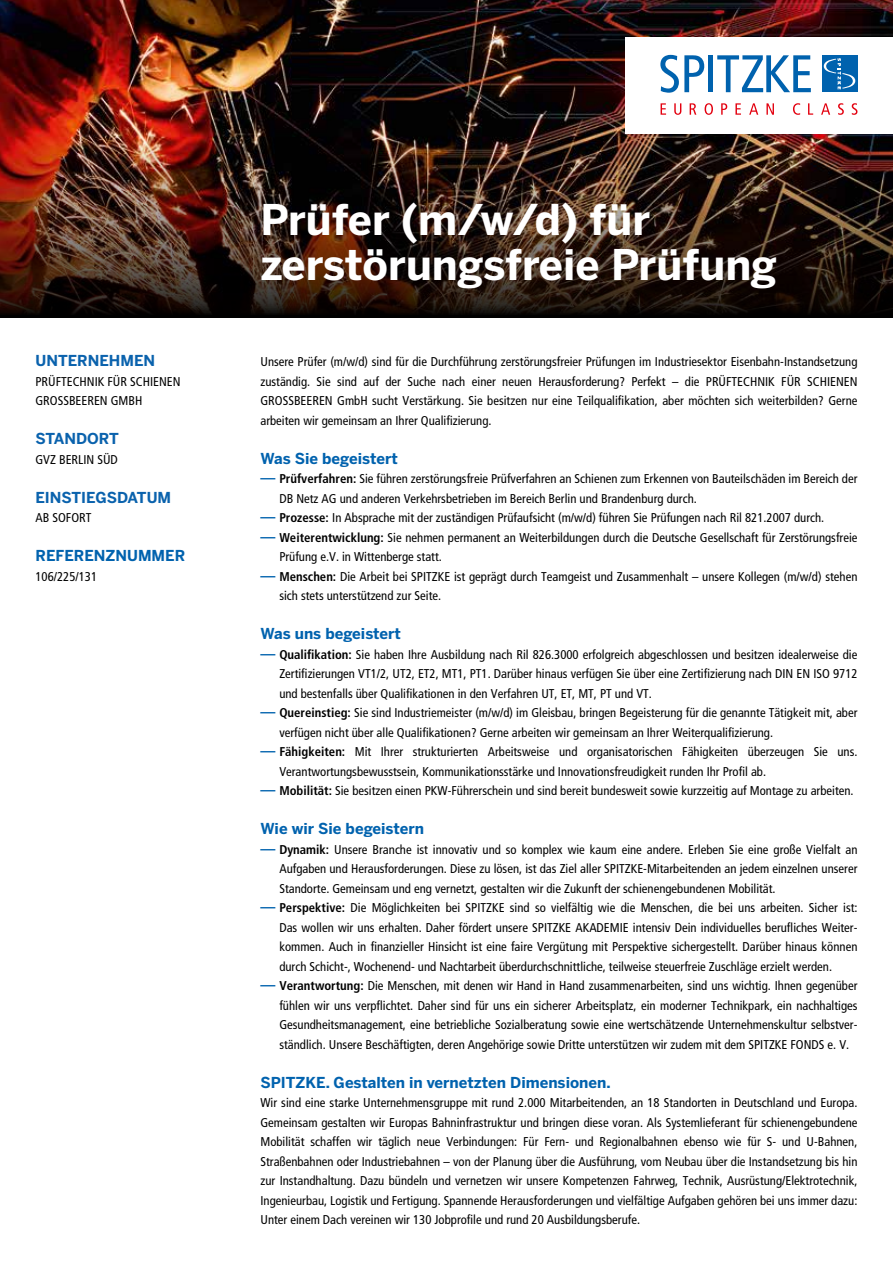
<style>
.page{position:relative;width:893px;height:1263px;background:#fff}
.page>*{position:absolute;margin:0;border:0;box-sizing:border-box;transform-origin:0 0}
.t1{font:700 42px/45px "Benton Sans";color:#fff}
.t2{font:700 15px "Benton Sans";color:#0062ae}
.t3{font:700 15px "Benton Sans";color:#0a62ad}
.t4{font:condensed 12.75px/19.5px "Frutiger";color:#000;text-align:justify}
.s1{font-weight:700;font-size:15px;color:#0062ae}
.s2{font-weight:700}
</style>
<div class="page">
<img style="left:0;top:0;width:893px;height:137px">
<img style="left:0;top:137px;width:893px;height:180px">
<div style="left:625px;top:37px;width:268px;height:96px;background:#fff"></div>
<svg style="left:661px;top:103px;width:5px;height:12px"></svg>
<svg style="left:674px;top:103px;width:7px;height:12px"></svg>
<svg style="left:690px;top:103px;width:6px;height:12px"></svg>
<svg style="left:705px;top:103px;width:8px;height:12px"></svg>
<svg style="left:721px;top:103px;width:6px;height:12px"></svg>
<svg style="left:735px;top:103px;width:6px;height:12px"></svg>
<svg style="left:749px;top:103px;width:9px;height:12px"></svg>
<svg style="left:766px;top:103px;width:8px;height:12px"></svg>
<svg style="left:793px;top:103px;width:7px;height:12px"></svg>
<svg style="left:808px;top:103px;width:5px;height:12px"></svg>
<svg style="left:821px;top:103px;width:9px;height:12px"></svg>
<svg style="left:838px;top:103px;width:6px;height:12px"></svg>
<svg style="left:852px;top:103px;width:5px;height:12px"></svg>
<div style="left:822px;top:55px;width:35px;height:37px;background:#0062ae"></div>
<svg style="left:824px;top:58px;width:31px;height:31px"></svg>
<svg style="left:660px;top:55px;width:44px;height:38px"></svg>
<div style="left:708px;top:55px;width:5px;height:37px;background:#0062ae"></div>
<svg style="left:717px;top:55px;width:94px;height:37px"></svg>
<p class="t3" style="left:35px;top:351px;width:121px">UNTERNEHMEN</p>
<p class="t4" style="left:35px;top:371px;width:147px">PRÜFTECHNIK FÜR SCHIENEN<br>GROSSBEEREN GMBH</p>
<p class="t3" style="left:35px;top:429px;width:85px">STANDORT</p>
<p class="t4" style="left:35px;top:449px;width:84px">GVZ BERLIN SÜD</p>
<p class="t3" style="left:35px;top:488px;width:137px">EINSTIEGSDATUM</p>
<p class="t4" style="left:35px;top:508px;width:57px">AB SOFORT</p>
<p class="t2" style="left:35px;top:546px;width:151px">REFERENZNUMMER</p>
<p class="t4" style="left:35px;top:566px;width:63px">106/225/131</p>
<h1 class="t1" style="left:260px;top:198px;width:518px">Prüfer (m/w/d) für zerstörungsfreie Prüfung</h1>
<p class="t4" style="left:260px;top:352px;width:599px">Unsere Prüfer (m/w/d) sind für die Durchführung zerstörungsfreier Prüfungen im Industriesektor Eisenbahn-Instandsetzung zuständig. Sie sind auf der Suche nach einer neuen Herausforderung? Perfekt – die PRÜFTECHNIK FÜR SCHIENEN GROSSBEEREN GmbH sucht Verstärkung. Sie besitzen nur eine Teilqualifikation, aber möchten sich weiterbilden? Gerne arbeiten wir gemeinsam an Ihrer Qualifizierung.</p>
<p class="t2" style="left:260px;top:449px;width:139px">Was Sie begeistert</p>
<p class="t4" style="left:279px;top:469px;width:580px;text-indent:-19px"><span class="s1">—</span> <span class="s2">Prüfverfahren:</span> Sie führen zerstörungsfreie Prüfverfahren an Schienen zum Erkennen von Bauteilschäden im Bereich der<br>DB Netz AG und anderen Verkehrsbetrieben im Bereich Berlin und Brandenburg durch.</p>
<p class="t4" style="left:260px;top:508px;width:565px"><span class="s1">—</span> <span class="s2">Prozesse:</span> In Absprache mit der zuständigen Prüfaufsicht (m/w/d) führen Sie Prüfungen nach Ril 821.2007 durch.</p>
<p class="t4" style="left:279px;top:527px;width:580px;text-indent:-19px"><span class="s1">—</span> <span class="s2">Weiterentwicklung:</span> Sie nehmen permanent an Weiterbildungen durch die Deutsche Gesellschaft für Zerstörungsfreie<br>Prüfung e.V. in Wittenberge statt.</p>
<p class="t4" style="left:279px;top:566px;width:580px;text-indent:-19px"><span class="s1">—</span> <span class="s2">Menschen:</span> Die Arbeit bei SPITZKE ist geprägt durch Teamgeist und Zusammenhalt – unsere Kollegen (m/w/d) stehen sich stets unterstützend zur Seite.</p>
<p class="t2" style="left:260px;top:624px;width:142px">Was uns begeistert</p>
<p class="t4" style="left:279px;top:644px;width:580px;text-indent:-19px"><span class="s1">—</span> <span class="s2">Qualifikation:</span> Sie haben Ihre Ausbildung nach Ril 826.3000 erfolgreich abgeschlossen und besitzen idealerweise die Zertifizierungen VT1/2, UT2, ET2, MT1, PT1. Darüber hinaus verfügen Sie über eine Zertifizierung nach DIN EN ISO 9712 und bestenfalls über Qualifikationen in den Verfahren UT, ET, MT, PT und VT.</p>
<p class="t4" style="left:279px;top:703px;width:580px;text-indent:-19px"><span class="s1">—</span> <span class="s2">Quereinstieg:</span> Sie sind Industriemeister (m/w/d) im Gleisbau, bringen Begeisterung für die genannte Tätigkeit mit, aber verfügen nicht über alle Qualifikationen? Gerne arbeiten wir gemeinsam an Ihrer Weiterqualifizierung.</p>
<p class="t4" style="left:279px;top:742px;width:580px;text-indent:-19px"><span class="s1">—</span> <span class="s2">Fähigkeiten:</span> Mit Ihrer strukturierten Arbeitsweise und organisatorischen Fähigkeiten überzeugen Sie uns.<br>Verantwortungsbewusstsein, Kommunikationsstärke und Innovationsfreudigkeit runden Ihr Profil ab.</p>
<p class="t4" style="left:260px;top:781px;width:595px"><span class="s1">—</span> <span class="s2">Mobilität:</span> Sie besitzen einen PKW-Führerschein und sind bereit bundesweit sowie kurzzeitig auf Montage zu arbeiten.</p>
<p class="t2" style="left:260px;top:819px;width:165px">Wie wir Sie begeistern</p>
<p class="t4" style="left:279px;top:839px;width:580px;text-indent:-19px"><span class="s1">—</span> <span class="s2">Dynamik:</span> Unsere Branche ist innovativ und so komplex wie kaum eine andere. Erleben Sie eine große Vielfalt an Aufgaben und Herausforderungen. Diese zu lösen, ist das Ziel aller SPITZKE-Mitarbeitenden an jedem einzelnen unserer Standorte. Gemeinsam und eng vernetzt, gestalten wir die Zukunft der schienengebundenen Mobilität.</p>
<p class="t4" style="left:279px;top:898px;width:580px;text-indent:-19px"><span class="s1">—</span> <span class="s2">Perspektive:</span> Die Möglichkeiten bei SPITZKE sind so vielfältig wie die Menschen, die bei uns arbeiten. Sicher ist:<br>Das wollen wir uns erhalten. Daher fördert unsere SPITZKE AKADEMIE intensiv Dein individuelles berufliches Weiter&shy;kommen. Auch in finanzieller Hinsicht ist eine faire Vergütung mit Perspektive sichergestellt. Darüber hinaus können durch Schicht-, Wochenend- und Nachtarbeit überdurchschnittliche, teilweise steuerfreie Zuschläge erzielt werden.</p>
<p class="t4" style="left:279px;top:976px;width:580px;text-indent:-19px"><span class="s1">—</span> <span class="s2">Verantwortung:</span> Die Menschen, mit denen wir Hand in Hand zusammenarbeiten, sind uns wichtig. Ihnen gegenüber fühlen wir uns verpflichtet. Daher sind für uns ein sicherer Arbeitsplatz, ein moderner Technikpark, ein nachhaltiges Gesundheitsmanagement, eine betriebliche Sozialberatung sowie eine wertschätzende Unternehmenskultur selbstver&shy;ständlich. Unsere Beschäftigten, deren Angehörige sowie Dritte unterstützen wir zudem mit dem SPITZKE FONDS e. V.</p>
<p class="t2" style="left:260px;top:1073px;width:352px">SPITZKE. Gestalten in vernetzten Dimensionen.</p>
<p class="t4" style="left:260px;top:1093px;width:599px">Wir sind eine starke Unternehmensgruppe mit rund 2.000 Mitarbeitenden, an 18 Standorten in Deutschland und Europa.<br>Gemeinsam gestalten wir Europas Bahninfrastruktur und bringen diese voran. Als Systemlieferant für schienengebundene Mobilität schaffen wir täglich neue Verbindungen: Für Fern- und Regionalbahnen ebenso wie für S- und U-Bahnen, Straßenbahnen oder Industriebahnen – von der Planung über die Ausführung, vom Neubau über die Instandsetzung bis hin zur Instandhaltung. Dazu bündeln und vernetzen wir unsere Kompetenzen Fahrweg, Technik, Ausrüstung/Elektrotechnik, Ingenieurbau, Logistik und Fertigung. Spannende Herausforderungen und vielfältige Aufgaben gehören bei uns immer dazu:<br>Unter einem Dach vereinen wir 130 Jobprofile und rund 20 Ausbildungsberufe.</p>
</div>
